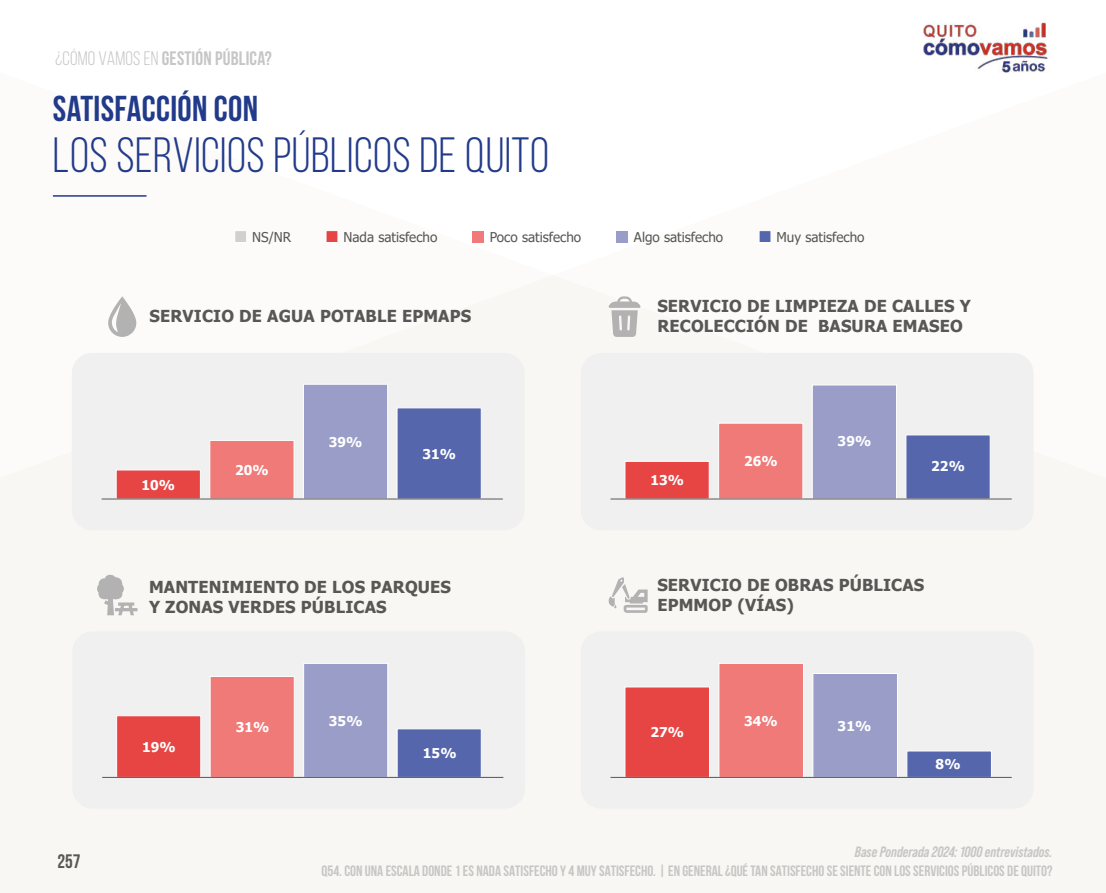
<style>
.page{position:relative;width:1106px;height:893px;background:#fff}
.page>*{position:absolute;margin:0;border:0;box-sizing:border-box;transform-origin:0 0}
.t1{font:49.5px "Bebas Neue";letter-spacing:.01em;color:#223a8a}
.t2{font:700 36px "Bebas Neue";letter-spacing:.01em;color:#223a8a}
.t3{font:700 19.5px "Bebas Neue";letter-spacing:.01em;color:#c6c6c6}
.t4{font:700 19.5px "Bebas Neue";color:#575756}
.t5{font:700 16.5px/19.8px "Tahoma";letter-spacing:.01em;color:#575756}
.t6{font:700 15px "Bebas Neue";color:#c6c6c6}
.t7{font:italic 700 15px "Bebas Neue Pro";color:#c6c6c6}
.t8{font:13.5px "Tahoma";color:#575756}
.t9{font:700 13.5px "Tahoma";letter-spacing:.01em;color:#fff}
.s1{font-weight:400}
</style>
<div class="page">
<div style="left:1px;top:195px;width:1105px;height:698px;background:#f9f7f3"></div>
<svg style="left:0;top:478px;width:1px;height:415px"></svg>
<img style="left:923px;top:23px;width:126px;height:50px">
<div style="left:72px;top:631px;width:453px;height:178px;background:#f0f0f0;border-radius:20px"></div>
<div style="left:581px;top:631px;width:452px;height:178px;background:#f0f0f0;border-radius:20px"></div>
<div style="left:397px;top:728px;width:84px;height:50px;background:#5566ad;border:1px solid #fff"></div>
<div style="left:303px;top:663px;width:85px;height:115px;background:#999dc8;border:1px solid #fff"></div>
<div style="left:210px;top:676px;width:85px;height:102px;background:#ef7a78;border:1px solid #fff"></div>
<div style="left:116px;top:715px;width:85px;height:63px;background:#e64544;border:1px solid #fff"></div>
<div style="left:906px;top:751px;width:85px;height:27px;background:#5566ad"></div>
<div style="left:812px;top:673px;width:85px;height:105px;background:#999dc8;border:1px solid #fff"></div>
<div style="left:718px;top:663px;width:86px;height:115px;background:#ef7a78;border:1px solid #fff"></div>
<div style="left:624px;top:687px;width:86px;height:91px;background:#e64544;border:1px solid #fff"></div>
<div style="left:581px;top:353px;width:452px;height:177px;background:#f0f0f0;border-radius:20px"></div>
<div style="left:905px;top:435px;width:85px;height:64px;background:#5566ad"></div>
<div style="left:812px;top:385px;width:85px;height:114px;background:#999dc8;border:1px solid #fff"></div>
<div style="left:718px;top:423px;width:85px;height:76px;background:#ef7a78;border:1px solid #fff"></div>
<div style="left:624px;top:461px;width:85px;height:38px;background:#e64544;border:1px solid #fff"></div>
<div style="left:72px;top:353px;width:452px;height:177px;background:#f0f0f0;border-radius:20px"></div>
<div style="left:397px;top:407px;width:84px;height:92px;background:#5566ad"></div>
<div style="left:303px;top:384px;width:85px;height:115px;background:#999dc8;border:1px solid #fff"></div>
<div style="left:209px;top:440px;width:85px;height:59px;background:#ef7a78;border:1px solid #fff"></div>
<div style="left:116px;top:470px;width:85px;height:29px;background:#e64544"></div>
<hr style="left:102px;top:499px;width:401px;height:1px;background:#575756">
<hr style="left:610px;top:499px;width:401px;height:1px;background:#575756">
<div style="left:234px;top:230px;width:13px;height:13px;background:#d0d0d0;border:1px solid #fff"></div>
<div style="left:325px;top:230px;width:13px;height:13px;background:#e64544;border:1px solid #fff"></div>
<div style="left:472px;top:231px;width:12px;height:12px;background:#ef7a78"></div>
<div style="left:616px;top:231px;width:12px;height:12px;background:#999dc8"></div>
<div style="left:758px;top:230px;width:13px;height:13px;background:#5566ad;border:1px solid #fff"></div>
<hr style="left:53px;top:195px;width:93px;height:2px;background:#223a8a">
<svg style="left:108px;top:296px;width:29px;height:41px"></svg>
<svg style="left:608px;top:296px;width:33px;height:41px"></svg>
<svg style="left:608px;top:577px;width:39px;height:36px"></svg>
<hr style="left:102px;top:777px;width:401px;height:1px;background:#575756">
<hr style="left:610px;top:777px;width:401px;height:1px;background:#575756">
<svg style="left:97px;top:575px;width:40px;height:40px"></svg>
<p class="t3" style="left:55px;top:48px;width:218px"><span class="s1">¿CÓMO VAMOS EN</span> GESTIÓN PÚBLICA?</p>
<h2 class="t2" style="left:53px;top:88px;width:207px">SATISFACCIÓN CON</h2>
<h1 class="t1" style="left:53px;top:128px;width:497px">LOS SERVICIOS PÚBLICOS DE QUITO</h1>
<p class="t8" style="left:252px;top:228px;width:41px">NS/NR</p>
<p class="t8" style="left:343px;top:228px;width:95px">Nada satisfecho</p>
<p class="t8" style="left:490px;top:228px;width:93px">Poco satisfecho</p>
<p class="t8" style="left:634px;top:228px;width:91px">Algo satisfecho</p>
<p class="t8" style="left:776px;top:228px;width:89px">Muy satisfecho</p>
<p class="t5" style="left:149px;top:307px;width:323px">SERVICIO DE AGUA POTABLE EPMAPS</p>
<p class="t5" style="left:657px;top:297px;width:315px">SERVICIO DE LIMPIEZA DE CALLES Y<br>RECOLECCIÓN DE BASURA EMASEO</p>
<p class="t4" style="left:58px;top:850px;width:25px">257</p>
<p class="t9" style="left:329px;top:432px;width:35px">39%</p>
<p class="t9" style="left:837px;top:432px;width:35px">39%</p>
<p class="t9" style="left:422px;top:444px;width:35px">31%</p>
<p class="t9" style="left:744px;top:451px;width:35px">26%</p>
<p class="t9" style="left:235px;top:460px;width:35px">20%</p>
<p class="t9" style="left:141px;top:475px;width:35px">10%</p>
<p class="t9" style="left:650px;top:470px;width:35px">13%</p>
<p class="t9" style="left:931px;top:457px;width:35px">22%</p>
<p class="t5" style="left:149px;top:577px;width:303px">MANTENIMIENTO DE LOS PARQUES<br>Y ZONAS VERDES PÚBLICAS</p>
<p class="t5" style="left:657px;top:576px;width:268px">SERVICIO DE OBRAS PÚBLICAS<br>EPMMOP (VÍAS)</p>
<p class="t9" style="left:142px;top:737px;width:35px">19%</p>
<p class="t9" style="left:236px;top:718px;width:35px">31%</p>
<p class="t9" style="left:329px;top:711px;width:35px">35%</p>
<p class="t9" style="left:744px;top:711px;width:35px">34%</p>
<p class="t9" style="left:837px;top:716px;width:35px">31%</p>
<p class="t9" style="left:423px;top:744px;width:35px">15%</p>
<p class="t9" style="left:650px;top:723px;width:35px">27%</p>
<p class="t9" style="left:935px;top:754px;width:26px">8%</p>
<p class="t7" style="left:855px;top:844px;width:199px">Base Ponderada 2024: 1000 entrevistados.</p>
<p class="t6" style="left:321px;top:863px;width:732px">Q54. CON UNA ESCALA DONDE 1 ES NADA SATISFECHO Y 4 MUY SATISFECHO. | EN GENERAL ¿QUÉ TAN SATISFECHO SE SIENTE CON LOS SERVICIOS PÚBLICOS DE QUITO?</p>
</div>
